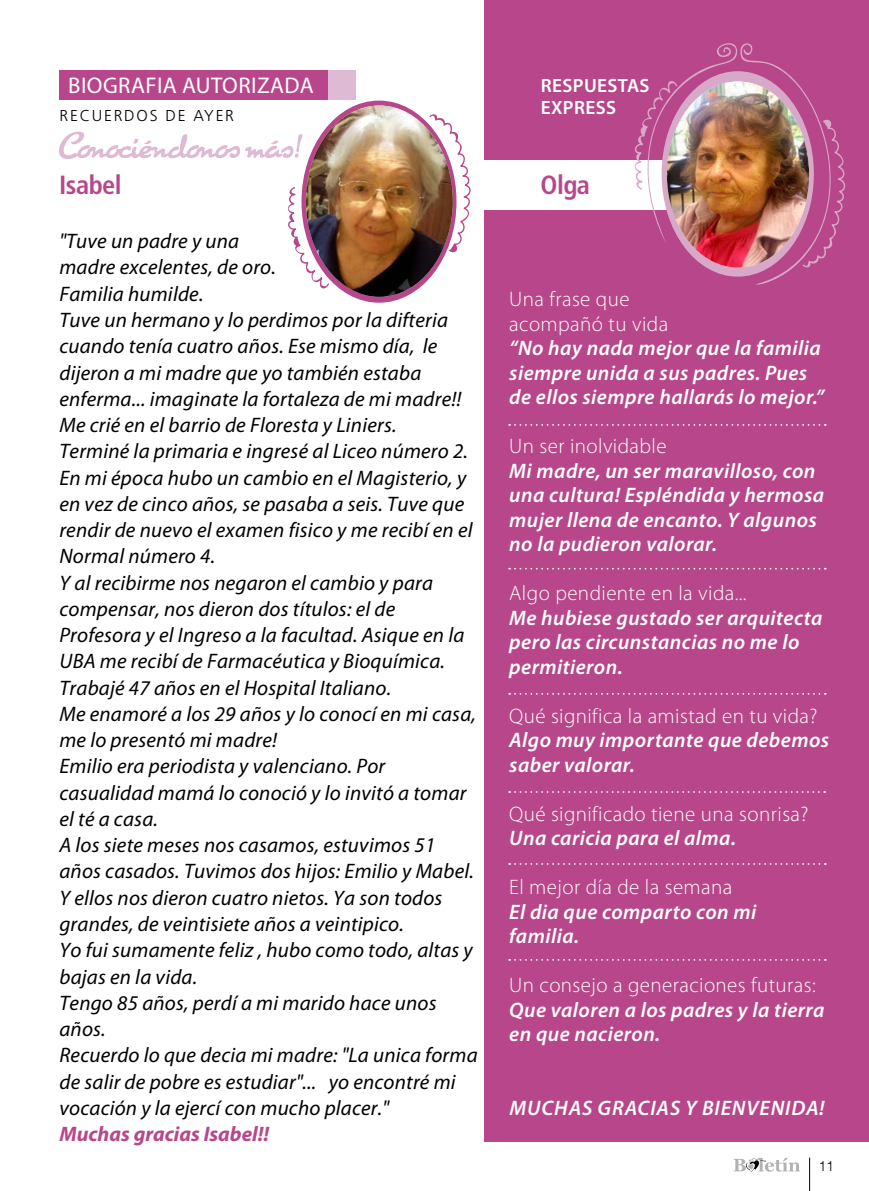
<style>
.page{position:relative;width:869px;height:1191px;background:#fff}
.page>*{position:absolute;margin:0;border:0;box-sizing:border-box;transform-origin:0 0}
.t1{font:700 condensed 26.25px "Frutiger LT Std";letter-spacing:-.02em;color:#b7478a}
.t2{font:22.75px "Myriad Pro";letter-spacing:.02em;color:#fff}
.t3{font:italic 21px/26.2px "Myriad Pro";letter-spacing:.01em;color:#000}
.t4{font:italic 600 21px/24.5px "Myriad Pro";letter-spacing:.02em;color:#fff}
.t5{font:300 21px/24.5px "Myriad Pro";letter-spacing:.02em;color:#fff}
.t6{font:italic 600 21px "Myriad Pro";letter-spacing:.04em;color:#fff}
.t7{font:italic 700 21px "Myriad Pro";color:#b7478a}
.t8{font:600 19.25px/22.8px "Myriad Pro";letter-spacing:.02em;color:#fff}
.t9{font:300 15.75px "Frutiger LT Std";letter-spacing:.11em;color:#000}
.t10{font:300 14px "Helvetica";color:#000}
</style>
<div class="page">
<hr style="left:809px;top:1157px;width:1px;height:34px;background:#000">
<svg style="left:733px;top:1157px;width:66px;height:14px"></svg>
<div style="left:484px;top:0;width:384px;height:1141px;background:#b7478a"></div>
<div style="left:328px;top:70px;width:28px;height:29px;background:#dfbad4"></div>
<div style="left:59px;top:70px;width:269px;height:29px;background:#b7478a"></div>
<svg style="left:59px;top:132px;width:243px;height:27px"></svg>
<div style="left:479px;top:160px;width:275px;height:50px;background:#fff"></div>
<svg style="left:634px;top:43px;width:212px;height:242px"></svg>
<img style="left:666px;top:81px;width:142px;height:186px">
<svg style="left:452px;top:132px;width:19px;height:121px"></svg>
<svg style="left:288px;top:185px;width:18px;height:79px"></svg>
<img style="left:306px;top:105px;width:146px;height:192px">
<svg style="left:509px;top:424px;width:316px;height:2px"></svg>
<svg style="left:509px;top:863px;width:316px;height:2px"></svg>
<svg style="left:509px;top:693px;width:316px;height:1px"></svg>
<svg style="left:509px;top:568px;width:316px;height:1px"></svg>
<svg style="left:509px;top:791px;width:315px;height:2px"></svg>
<svg style="left:509px;top:959px;width:316px;height:1px"></svg>
<p class="t2" style="left:68px;top:71px;width:247px">BIOGRAFIA AUTORIZADA</p>
<p class="t9" style="left:60px;top:106px;width:176px">RECUERDOS DE AYER</p>
<p class="t8" style="left:540px;top:73px;width:110px">RESPUESTAS<br>EXPRESS</p>
<p class="t1" style="left:59px;top:169px;width:64px">Isabel</p>
<p class="t1" style="left:540px;top:169px;width:51px">Olga</p>
<p class="t3" style="left:59px;top:228px;width:419px">"Tuve un padre y una<br>madre excelentes, de oro.<br>Familia humilde.<br>Tuve un hermano y lo perdimos por la difteria cuando tenía cuatro años. Ese mismo día, le dijeron a mi madre que yo también estaba enferma... imaginate la fortaleza de mi madre!!<br>Me crié en el barrio de Floresta y Liniers.<br>Terminé la primaria e ingresé al Liceo número 2.<br>En mi época hubo un cambio en el Magisterio, y en vez de cinco años, se pasaba a seis. Tuve que rendir de nuevo el examen fisico y me recibí en el Normal número 4.<br>Y al recibirme nos negaron el cambio y para compensar, nos dieron dos títulos: el de Profesora y el Ingreso a la facultad. Asique en la UBA me recibí de Farmacéutica y Bioquímica.<br>Trabajé 47 años en el Hospital Italiano.<br>Me enamoré a los 29 años y lo conocí en mi casa, me lo presentó mi madre!<br>Emilio era periodista y valenciano. Por casualidad mamá lo conoció y lo invitó a tomar el té a casa.<br>A los siete meses nos casamos, estuvimos 51 años casados. Tuvimos dos hijos: Emilio y Mabel.<br>Y ellos nos dieron cuatro nietos. Ya son todos grandes, de veintisiete años a veintipico.<br>Yo fui sumamente feliz , hubo como todo, altas y bajas en la vida.<br>Tengo 85 años, perdí a mi marido hace unos años.<br>Recuerdo lo que decia mi madre: "La unica forma de salir de pobre es estudiar"... yo encontré mi vocación y la ejercí con mucho placer."</p>
<p class="t7" style="left:59px;top:1122px;width:211px">Muchas gracias Isabel!!</p>
<p class="t5" style="left:509px;top:287px;width:160px">Una frase que acompañó tu vida</p>
<p class="t4" style="left:509px;top:336px;width:316px">“No hay nada mejor que la familia siempre unida a sus padres. Pues de ellos siempre hallarás lo mejor.”</p>
<p class="t5" style="left:509px;top:434px;width:159px">Un ser inolvidable</p>
<p class="t4" style="left:509px;top:459px;width:316px">Mi madre, un ser maravilloso, con una cultura! Espléndida y hermosa mujer llena de encanto. Y algunos no la pudieron valorar.</p>
<p class="t5" style="left:509px;top:581px;width:239px">Algo pendiente en la vida...</p>
<p class="t4" style="left:509px;top:606px;width:314px">Me hubiese gustado ser arquitecta pero las circunstancias no me lo permitieron.</p>
<p class="t5" style="left:509px;top:703px;width:309px">Qué significa la amistad en tu vida?</p>
<p class="t4" style="left:509px;top:728px;width:321px">Algo muy importante que debemos saber valorar.</p>
<p class="t5" style="left:509px;top:801px;width:300px">Qué significado tiene una sonrisa?</p>
<p class="t4" style="left:509px;top:826px;width:228px">Una caricia para el alma.</p>
<p class="t5" style="left:509px;top:875px;width:224px">El mejor día de la semana</p>
<p class="t4" style="left:509px;top:900px;width:248px">El dia que comparto con mi familia.</p>
<p class="t5" style="left:509px;top:973px;width:308px">Un consejo a generaciones futuras:</p>
<p class="t4" style="left:509px;top:998px;width:316px">Que valoren a los padres y la tierra en que nacieron.</p>
<p class="t6" style="left:509px;top:1096px;width:316px">MUCHAS GRACIAS Y BIENVENIDA!</p>
<p class="t10" style="left:818px;top:1157px;width:17px">11</p>
</div>
